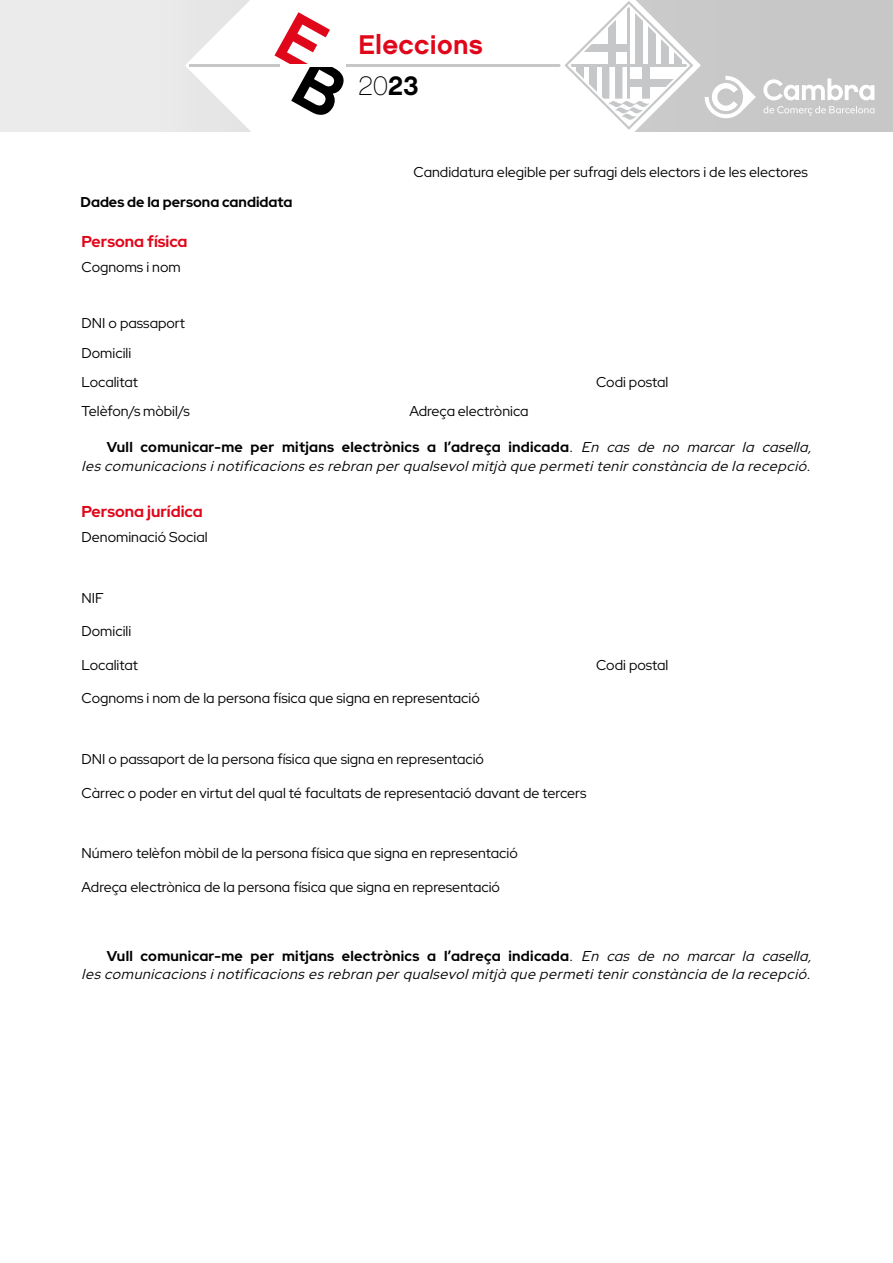
<style>
.page{position:relative;width:893px;height:1263px;background:#fff}
.page>*{position:absolute;margin:0;border:0;box-sizing:border-box;transform-origin:0 0}
.t1{font:27px "Chalet New York Nineteen Eighty";letter-spacing:.01em;color:#e0071b}
.t2{font:27px "Chalet Paris Nineteen Sixty";color:#000}
.t3{font:700 15.75px "Red Hat Display";color:#e0071b}
.t4{font:14.25px/29.4px "Red Hat Display";color:#000}
.t5{font:italic 14.25px/18.8px "Red Hat Display";color:#000}
.t6{font:700 14.25px "Red Hat Display";color:#000}
.s1{font-family:"Chalet New York Nineteen Eighty"}
.s2{font-weight:700;font-style:normal}
.s3{font-style:normal}
</style>
<div class="page">
<svg style="left:0;top:0;width:893px;height:132px;background:#dadada"></svg>
<svg style="left:185px;top:0;width:129px;height:132px"></svg>
<svg style="left:314px;top:0;width:387px;height:132px"></svg>
<svg style="left:564px;top:1px;width:129px;height:129px"></svg>
<svg style="left:568px;top:4px;width:122px;height:123px"></svg>
<svg style="left:570px;top:7px;width:117px;height:117px"></svg>
<div style="left:608px;top:20px;width:8px;height:44px;background:#c5c7c8"></div>
<div style="left:635px;top:12px;width:8px;height:53px;background:#c5c7c8"></div>
<svg style="left:648px;top:20px;width:8px;height:44px"></svg>
<svg style="left:661px;top:20px;width:8px;height:44px"></svg>
<svg style="left:674px;top:20px;width:8px;height:44px"></svg>
<div style="left:579px;top:44px;width:49px;height:8px;background:#c5c7c8"></div>
<svg style="left:576px;top:66px;width:7px;height:45px"></svg>
<svg style="left:589px;top:66px;width:7px;height:45px"></svg>
<svg style="left:651px;top:79px;width:27px;height:7px"></svg>
<hr style="left:570px;top:64px;width:117px;height:2px;background:#c5c7c8">
<hr style="left:628px;top:7px;width:2px;height:92px;background:#c5c7c8">
<svg style="left:602px;top:66px;width:49px;height:59px"></svg>
<hr style="left:346px;top:64px;width:183px;height:2px;background:#c5c7c8">
<hr style="left:438px;top:64px;width:123px;height:2px;background:#c5c7c8">
<hr style="left:189px;top:64px;width:82px;height:2px;background:#c5c7c8">
<svg style="left:705px;top:76px;width:51px;height:42px"></svg>
<svg style="left:763px;top:78px;width:111px;height:22px"></svg>
<svg style="left:763px;top:106px;width:111px;height:10px"></svg>
<svg style="left:270px;top:12px;width:80px;height:108px"></svg>
<h1 class="t1" style="left:359px;top:28px;width:126px">Eleccions</h1>
<h1 class="t2" style="left:359px;top:70px;width:62px">20<span class="s1">23</span></h1>
<p class="t6" style="left:80px;top:192px;width:213px">Dades de la persona candidata</p>
<p class="t3" style="left:82px;top:231px;width:107px">Persona física</p>
<p class="t4" style="left:82px;top:252px;width:101px">Cognoms i nom</p>
<p class="t4" style="left:82px;top:308px;width:105px">DNI o passaport<br>Domicili<br>Localitat</p>
<p class="t4" style="left:414px;top:157px;width:396px">Candidatura elegible per sufragi dels electors i de les electores</p>
<p class="t4" style="left:596px;top:367px;width:74px">Codi postal</p>
<p class="t4" style="left:82px;top:396px;width:110px">Telèfon/s mòbil/s</p>
<p class="t4" style="left:409px;top:396px;width:121px">Adreça electrònica</p>
<p class="t5" style="left:82px;top:437px;width:736px;text-indent:25px"><span class="s2">Vull comunicar-me per mitjans electrònics a l’adreça indicada</span><span class="s3">.</span> En cas de no marcar la casella, lescomunicacionsinotificacionsesrebran perqualsevolmitjà que permetitenirconstància de la recepció<span class="s3">.</span></p>
<p class="t3" style="left:82px;top:501px;width:122px">Persona jurídica</p>
<p class="t4" style="left:82px;top:522px;width:128px">Denominació Social</p>
<p class="t4" style="left:82px;top:582px;width:24px">NIF</p>
<p class="t4" style="left:82px;top:616px;width:51px">Domicili</p>
<p class="t4" style="left:82px;top:650px;width:58px">Localitat</p>
<p class="t4" style="left:596px;top:650px;width:74px">Codi postal</p>
<p class="t4" style="left:82px;top:683px;width:400px">Cognoms i nom de la persona física que signa en representació</p>
<p class="t4" style="left:82px;top:744px;width:404px">DNI o passaport de la persona física que signa en representació</p>
<p class="t4" style="left:82px;top:777px;width:506px">Càrrec o poder en virtut del qual té facultats de representació davant de tercers</p>
<p class="t4" style="left:82px;top:838px;width:438px">Número telèfon mòbil de la persona física que signa en representació</p>
<p class="t4" style="left:82px;top:872px;width:420px">Adreça electrònica de la persona física que signa en representació</p>
<p class="t5" style="left:82px;top:946px;width:736px;text-indent:25px"><span class="s2">Vull comunicar-me per mitjans electrònics a l’adreça indicada</span><span class="s3">.</span> En cas de no marcar la casella, lescomunicacionsinotificacionsesrebran perqualsevolmitjà que permetitenirconstància de la recepció<span class="s3">.</span></p>
</div>
